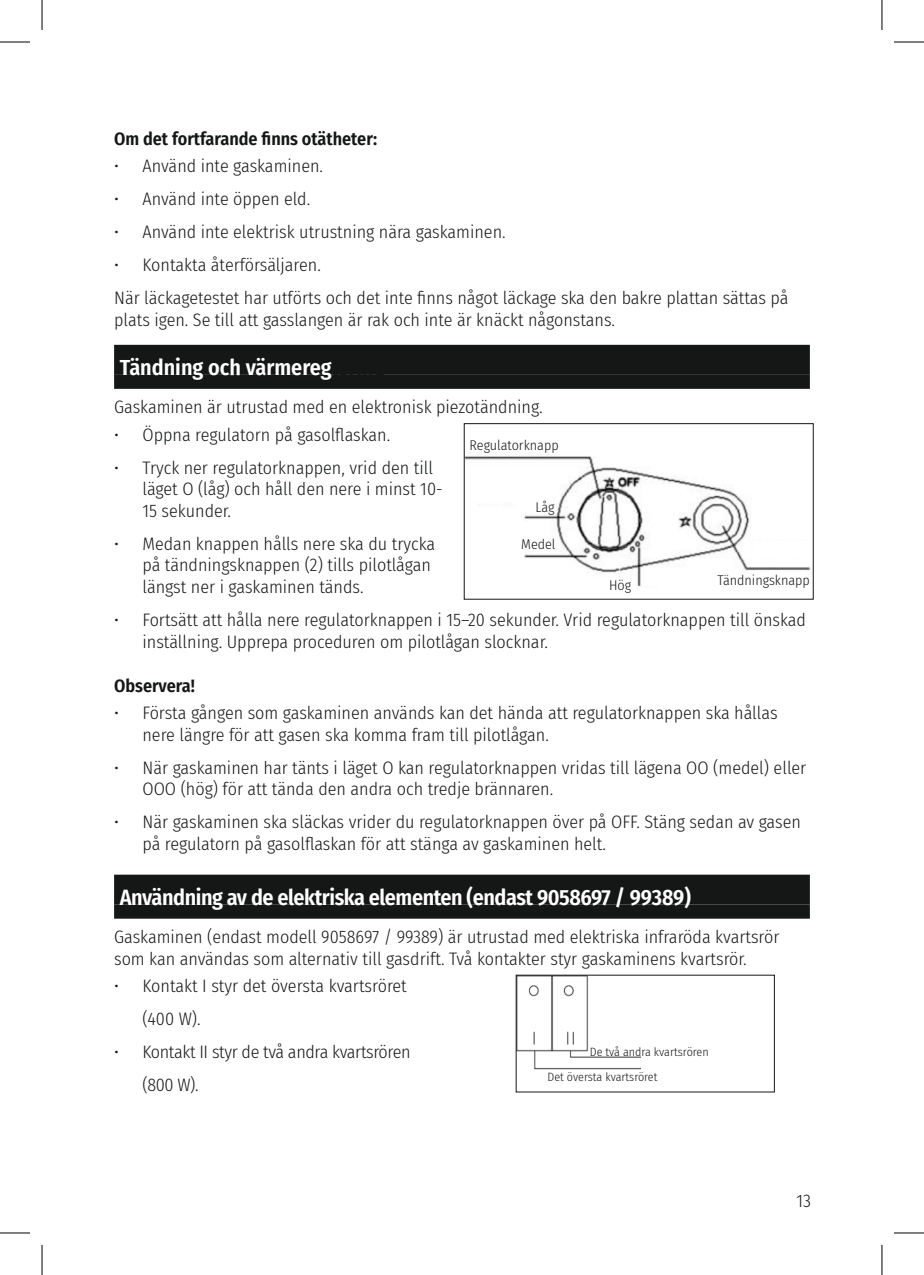
<style>
.page{position:relative;width:924px;height:1275px;background:#fff}
.page>*{position:absolute;margin:0;border:0;box-sizing:border-box;transform-origin:0 0}
.t1{font:600 22px "Fira Sans Condensed";letter-spacing:-.02em;color:#fff}
.t2{font:600 22px "Fira Sans Condensed";color:#fff}
.t3{font:300 18px/21.6px "Fira Sans Condensed";color:#151616}
.t4{font:300 18px/33px "Fira Sans Condensed";letter-spacing:-.02em;color:#151616}
.t5{font:600 18px "Fira Sans Condensed";color:#151616}
.t6{font:300 14px "Fira Sans Condensed";color:#151616}
.t7{font:300 12px "Fira Sans Condensed";color:#151616}
.s1{color:#151616}
</style>
<div class="page">
<div style="left:114px;top:345px;width:695px;height:30px;background:#151616"></div>
<div style="left:114px;top:375px;width:695px;height:14px;background:#151616"></div>
<div style="left:114px;top:874px;width:695px;height:30px;background:#151616"></div>
<div style="left:114px;top:904px;width:695px;height:14px;background:#151616"></div>
<img style="left:466px;top:452px;width:345px;height:135px">
<div style="left:464px;top:423px;width:349px;height:176px;border:1px solid #151616"></div>
<img style="left:517px;top:977px;width:123px;height:93px">
<hr style="left:0;top:42px;width:30px;height:1px;background:#000">
<hr style="left:893px;top:42px;width:30px;height:1px;background:#000">
<hr style="left:0;top:1232px;width:30px;height:1px;background:#000">
<hr style="left:893px;top:1232px;width:30px;height:1px;background:#000">
<hr style="left:42px;top:0;width:1px;height:30px;background:#000">
<hr style="left:42px;top:1245px;width:1px;height:30px;background:#000">
<hr style="left:881px;top:0;width:1px;height:30px;background:#000">
<hr style="left:881px;top:1245px;width:1px;height:30px;background:#000">
<p class="t5" style="left:114px;top:124px;width:264px">Om det fortfarande finns otätheter:</p>
<p class="t3" style="left:114px;top:155px;width:210px">• Använd inte gaskaminen.</p>
<p class="t3" style="left:114px;top:188px;width:197px">• Använd inte öppen eld.</p>
<p class="t3" style="left:114px;top:221px;width:393px">• Använd inte elektrisk utrustning nära gaskaminen.</p>
<p class="t3" style="left:114px;top:248px;width:675px;line-height:33px">• Kontakta återförsäljaren.<br>När läckagetestet har utförts och det inte finns något läckage ska den bakre plattan sättas på</p>
<p class="t3" style="left:114px;top:309px;width:502px">plats igen. Se till att gasslangen är rak och inte är knäckt någonstans.</p>
<p class="t2" style="left:120px;top:349px;width:266px">Tändning och värmereg<span class="s1">lering</span></p>
<p class="t3" style="left:114px;top:396px;width:430px">Gaskaminen är utrustad med en elektronisk piezotändning.</p>
<p class="t3" style="left:114px;top:423px;width:277px">• Öppna regulatorn på gasolflaskan.</p>
<p class="t3" style="left:142px;top:456px;width:301px;text-indent:-28px">• Tryck ner regulatorknappen, vrid den till läget O (låg) och håll den nere i minst 10-<br>15 sekunder.</p>
<p class="t3" style="left:142px;top:533px;width:294px;text-indent:-28px">• Medan knappen hålls nere ska du trycka på tändningsknappen (2) tills pilotlågan längst ner i gaskaminen tänds.</p>
<p class="t3" style="left:142px;top:609px;width:664px;text-indent:-28px">• Fortsätt att hålla nere regulatorknappen i 15–20 sekunder. Vrid regulatorknappen till önskad inställning. Upprepa proceduren om pilotlågan slocknar.</p>
<p class="t5" style="left:114px;top:671px;width:82px">Observera!</p>
<p class="t3" style="left:142px;top:702px;width:636px;text-indent:-28px">• Första gången som gaskaminen används kan det hända att regulatorknappen ska hållas nere längre för att gasen ska komma fram till pilotlågan.</p>
<p class="t3" style="left:142px;top:756px;width:665px;text-indent:-28px">• När gaskaminen har tänts i läget O kan regulatorknappen vridas till lägena OO (medel) eller<br>OOO (hög) för att tända den andra och tredje brännaren.</p>
<p class="t3" style="left:142px;top:811px;width:659px;text-indent:-28px">• När gaskaminen ska släckas vrider du regulatorknappen över på OFF. Stäng sedan av gasen på regulatorn på gasolflaskan för att stänga av gaskaminen helt.</p>
<p class="t1" style="left:120px;top:879px;width:572px">Användning av de elektriska elementen (endast 9058697 / 99389)</p>
<p class="t3" style="left:114px;top:926px;width:666px">Gaskaminen (endast modell 9058697 / 99389) är utrustad med elektriska infraröda kvartsrör som kan användas som alternativ till gasdrift. Två kontakter styr gaskaminens kvartsrör.</p>
<p class="t3" style="left:142px;top:969px;width:266px;line-height:33px;text-indent:-28px">• Kontakt I styr det översta kvartsröret (400 W).</p>
<p class="t4" style="left:142px;top:1035px;width:269px;text-indent:-28px">• Kontakt II styr de två andra kvartsrören (800 W).</p>
<p class="t6" style="left:469px;top:435px;width:90px">Regulatorknapp</p>
<p class="t6" style="left:535px;top:497px;width:20px">Låg</p>
<p class="t6" style="left:521px;top:534px;width:36px">Medel</p>
<p class="t6" style="left:717px;top:570px;width:94px">Tändningsknapp</p>
<p class="t6" style="left:608px;top:575px;width:24px">Hög</p>
<p class="t7" style="left:589px;top:1043px;width:120px">De två andra kvartsrören</p>
<p class="t7" style="left:547px;top:1068px;width:111px">Det översta kvartsröret</p>
<p class="t3" style="left:796px;top:1189px;width:16px">13</p>
</div>
